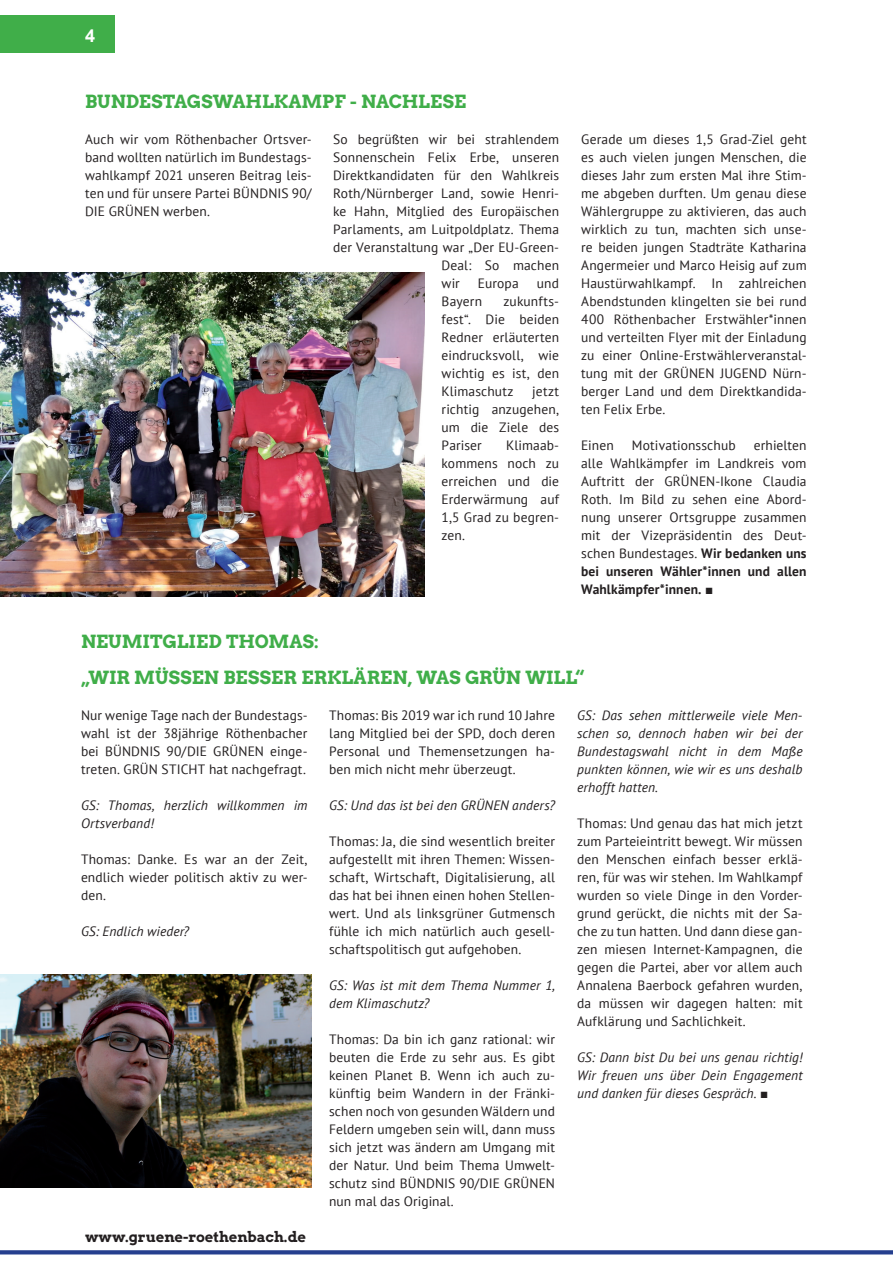
<style>
.page{position:relative;width:893px;height:1263px;background:#fff}
.page>*{position:absolute;margin:0;border:0;box-sizing:border-box;transform-origin:0 0}
.t1{font:18px/36px "Arvo Gruen";letter-spacing:-.005em;color:#40ae49}
.t2{font:700 18px "Arial";color:#fff}
.t3{font:14.55px "Arvo Gruen";color:#231f20}
.t4{font:13.5px/18px "PT Sans";letter-spacing:.01em;color:#231f20;text-align:justify}
.t5{font:italic 13.5px/18px "PT Sans";letter-spacing:.01em;color:#231f20}
.s1{font-weight:700}
.s2{font-family:"Arial";font-weight:900}
.s3{font-family:"Arial";font-weight:900;font-style:normal}
</style>
<div class="page">
<div style="left:0;top:16px;width:115px;height:37px;background:#40ae49"></div>
<svg style="left:0;top:1250px;width:893px;height:4px;background:#314a94"></svg>
<img style="left:0;top:272px;width:425px;height:324px">
<img style="left:0;top:974px;width:312px;height:214px">
<h1 class="t2" style="left:85px;top:23px;width:12px">4</h1>
<h1 class="t1" style="left:85px;top:83px;width:383px">BUNDESTAGSWAHLKAMPF - NACHLESE</h1>
<p class="t4" style="left:85px;top:130px;width:228px">Auch wir vom Röthenbacher Ortsver&shy;band wollten natürlich im Bundestags&shy;wahlkampf 2021 unseren Beitrag leis&shy;ten und für unsere Partei BÜNDNIS 90/ DIE GRÜNEN werben.</p>
<p class="t4" style="left:333px;top:130px;width:227px">So begrüßten wir bei strahlendem</p>
<p class="t4" style="left:581px;top:130px;width:227px">Gerade um dieses 1,5 Grad-Ziel geht es auch vielen jungen Menschen, die dieses Jahr zum ersten Mal ihre Stim&shy;me abgeben durften. Um genau diese Wählergruppe zu aktivieren, das auch wirklich zu tun, machten sich unse&shy;re beiden jungen Stadträte Katharina Angermeier und Marco Heisig auf zum Haustürwahlkampf. In zahlreichen Abendstunden klingelten sie bei rund 400 Röthenbacher Erstwähler*innen und verteilten Flyer mit der Einladung zu einer Online-Erstwählerveranstal&shy;tung mit der GRÜNEN JUGEND Nürn&shy;berger Land und dem Direktkandida&shy;ten Felix Erbe.</p>
<p class="t4" style="left:581px;top:436px;width:34px">Einen</p>
<p class="t4" style="left:632px;top:436px;width:105px">Motivationsschub</p>
<p class="t4" style="left:333px;top:148px;width:227px">Sonnenschein Felix Erbe, unseren</p>
<p class="t4" style="left:333px;top:166px;width:227px">Direktkandidaten für den Wahlkreis</p>
<p class="t4" style="left:333px;top:184px;width:227px">Roth/Nürnberger Land, sowie Henri-</p>
<p class="t4" style="left:333px;top:202px;width:227px">ke Hahn, Mitglied des Europäischen</p>
<p class="t4" style="left:333px;top:220px;width:227px">Parlaments, am Luitpoldplatz. Thema</p>
<p class="t4" style="left:333px;top:238px;width:227px">der Veranstaltung war „Der EU-Green-</p>
<p class="t4" style="left:442px;top:256px;width:119px">Deal: So machen</p>
<p class="t4" style="left:442px;top:274px;width:20px">wir</p>
<p class="t4" style="left:478px;top:274px;width:42px">Europa</p>
<p class="t4" style="left:537px;top:274px;width:24px">und</p>
<p class="t4" style="left:442px;top:292px;width:42px">Bayern</p>
<p class="t4" style="left:442px;top:292px;width:119px;text-indent:62px">zukunfts&shy;fest“. Die beiden Redner erläuterten eindrucksvoll, wie wichtig es ist, den Klimaschutz</p>
<p class="t4" style="left:442px;top:382px;width:119px;text-indent:91px">jetzt richtig anzugehen, um die Ziele des Pariser</p>
<p class="t4" style="left:581px;top:436px;width:227px;text-indent:173px">erhielten alle Wahlkämpfer im Landkreis vom Auftritt der GRÜNEN-Ikone Claudia Roth. Im Bild zu sehen eine Abord&shy;nung unserer Ortsgruppe zusammen mit der Vizepräsidentin des Deut&shy;schen Bundestages. <span class="s1">Wir bedanken uns bei unseren Wähler*innen und allen Wahlkämpfer*innen.</span> <span class="s2">■</span></p>
<h1 class="t1" style="left:81px;top:623px;width:505px">NEUMITGLIED THOMAS:<br>„WIR MÜSSEN BESSER ERKLÄREN, WAS GRÜN WILL“</h1>
<p class="t4" style="left:81px;top:706px;width:228px">Nur wenige Tage nach der Bundestags&shy;wahl ist der 38jährige Röthenbacher bei BÜNDNIS 90/DIE GRÜNEN einge&shy;treten. GRÜN STICHT hat nachgefragt.</p>
<p class="t5" style="left:81px;top:796px;width:228px">GS: Thomas, herzlich willkommen im<br>Ortsverband!</p>
<p class="t4" style="left:81px;top:850px;width:228px">Thomas: Danke. Es war an der Zeit, endlich wieder politisch aktiv zu wer&shy;den.</p>
<p class="t5" style="left:81px;top:922px;width:110px">GS: Endlich wieder?</p>
<p class="t4" style="left:442px;top:436px;width:119px;text-indent:65px">Klimaab&shy;kommens noch zu erreichen und die Erderwärmung auf 1,5 Grad zu begren&shy;zen.</p>
<p class="t4" style="left:329px;top:706px;width:227px">Thomas: Bis 2019 war ich rund 10 Jahre lang Mitglied bei der SPD, doch deren Personal und Themensetzungen ha&shy;ben mich nicht mehr überzeugt.</p>
<p class="t5" style="left:329px;top:796px;width:227px">GS: Und das ist bei den GRÜNEN anders?</p>
<p class="t4" style="left:329px;top:832px;width:227px">Thomas: Ja, die sind wesentlich breiter aufgestellt mit ihren Themen: Wissen&shy;schaft, Wirtschaft, Digitalisierung, all das hat bei ihnen einen hohen Stellen&shy;wert. Und als linksgrüner Gutmensch fühle ich mich natürlich auch gesell&shy;schaftspolitisch gut aufgehoben.</p>
<p class="t5" style="left:329px;top:976px;width:227px">GS: Was ist mit dem Thema Nummer 1, dem Klimaschutz?</p>
<p class="t4" style="left:329px;top:1030px;width:227px">Thomas: Da bin ich ganz rational: wir beuten die Erde zu sehr aus. Es gibt keinen Planet B. Wenn ich auch zu&shy;künftig beim Wandern in der Fränki&shy;schen noch von gesunden Wäldern und Feldern umgeben sein will, dann muss sich jetzt was ändern am Umgang mit der Natur. Und beim Thema Umwelt&shy;schutz sind BÜNDNIS 90/DIE GRÜNEN nun mal das Original.</p>
<p class="t5" style="left:577px;top:706px;width:227px;text-align:justify">GS: Das sehen mittlerweile viele Men&shy;schen so, dennoch haben wir bei der Bundestagswahl nicht in dem Maße punkten können, wie wir es uns deshalb erhofft hatten.</p>
<p class="t4" style="left:577px;top:814px;width:227px">Thomas: Und genau das hat mich jetzt zum Parteieintritt bewegt. Wir müssen den Menschen einfach besser erklä&shy;ren, für was wir stehen. Im Wahlkampf wurden so viele Dinge in den Vorder&shy;grund gerückt, die nichts mit der Sa&shy;che zu tun hatten. Und dann diese gan&shy;zen miesen Internet-Kampagnen, die gegen die Partei, aber vor allem auch Annalena Baerbock gefahren wurden, da müssen wir dagegen halten: mit Aufklärung und Sachlichkeit.</p>
<p class="t5" style="left:577px;top:1048px;width:227px;text-align:justify">GS: Dann bist Du bei uns genau richtig!<br>Wir freuen uns über Dein Engagement und danken für dieses Gespräch. <span class="s3">■</span></p>
<p class="t3" style="left:85px;top:1227px;width:222px">www.gruene-roethenbach.de</p>
</div>
